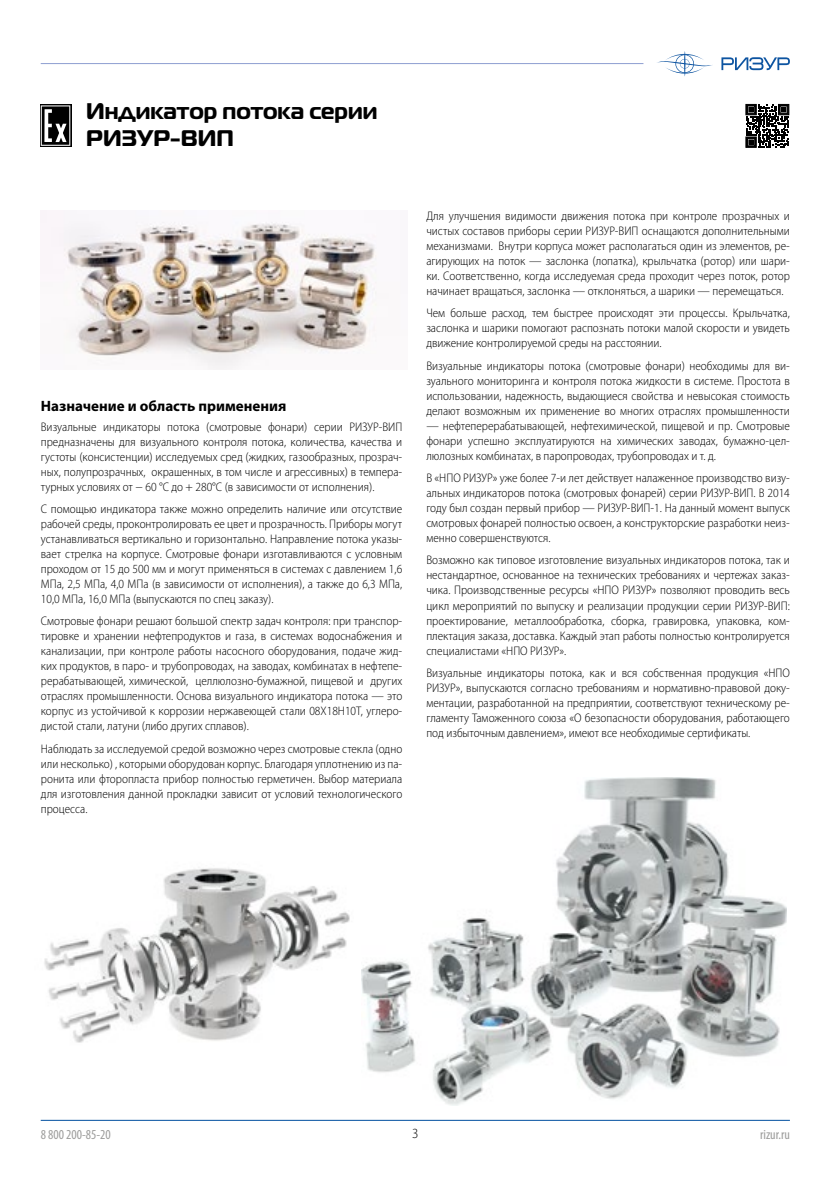
<style>
.page{position:relative;width:840px;height:1191px;background:#fff}
.page>*{position:absolute;margin:0;border:0;box-sizing:border-box;transform-origin:0 0}
.t1{font:700 22.6px/27px "Magistral";color:#000}
.t2{font:700 15px "Myriad Pro";color:#000}
.t3{font:300 semi-condensed 14px "Myriad Pro";color:#000}
.t4{font:condensed 13.8px "Myriad Pro";color:#9d9d9c}
.t5{font:condensed 13.6px "Myriad Pro";color:#9d9d9c}
.t6{font:300 semi-condensed 12.4px/15px "Myriad Pro";color:#000;text-align:justify}
</style>
<div class="page">
<hr style="left:41px;top:63px;width:602px;height:1px;background:#8e9ed1">
<hr style="left:41px;top:1120px;width:748px;height:1px;background:#004f9f">
<svg style="left:657px;top:54px;width:55px;height:20px"></svg>
<hr style="left:683px;top:51px;width:2px;height:25px;background:#0d54a1;border-radius:50%">
<svg style="left:721px;top:57px;width:68px;height:13px"></svg>
<img style="left:44px;top:868px;width:306px;height:175px">
<img style="left:361px;top:777px;width:425px;height:329px">
<svg style="left:40px;top:104px;width:31px;height:43px"></svg>
<svg style="left:41px;top:105px;width:29px;height:41px"></svg>
<svg style="left:745px;top:104px;width:43px;height:43px"></svg>
<img style="left:41px;top:210px;width:336px;height:159px">
<h1 class="t1" style="left:86px;top:98px;width:292px">Индикатор потока серии<br>РИЗУР-ВИП</h1>
<p class="t2" style="left:41px;top:396px;width:247px">Назначение и область применения</p>
<p class="t6" style="left:41px;top:419px;width:363px">Визуальные индикаторы потока (смотровые фонари) серии РИЗУР-ВИП предназначены для визуального контроля потока, количества, качества и густоты (консистенции) исследуемых сред (жидких, газообразных, прозрач&shy;ных, полупрозрачных, окрашенных, в том числе и агрессивных) в темпера&shy;турных условиях от − 60 °С до + 280°С (в зависимости от исполнения).</p>
<p class="t6" style="left:41px;top:501px;width:363px">С помощью индикатора также можно определить наличие или отсутствие рабочей среды, проконтролировать ее цвет и прозрачность. Приборы могут устанавливаться вертикально и горизонтально. Направление потока указы&shy;вает стрелка на корпусе. Смотровые фонари изготавливаются с условным проходом от 15 до 500 мм и могут применяться в системах с давлением 1,6<br>МПа, 2,5 МПа, 4,0 МПа (в зависимости от исполнения), а также до 6,3 МПа, 10,0 МПа, 16,0 МПа (выпускаются по спец заказу).</p>
<p class="t6" style="left:41px;top:614px;width:363px">Смотровые фонари решают большой спектр задач контроля: при транспор&shy;тировке и хранении нефтепродуктов и газа, в системах водоснабжения и канализации, при контроле работы насосного оборудования, подаче жид&shy;ких продуктов, в паро- и трубопроводах, на заводах, комбинатах в нефтепе&shy;рерабатывающей, химической, целлюлозно-бумажной, пищевой и других отраслях промышленности. Основа визуального индикатора потока — это корпус из устойчивой к коррозии нержавеющей стали 08Х18Н10Т, углеро&shy;дистой стали, латуни (либо других сплавов).</p>
<p class="t6" style="left:41px;top:741px;width:363px">Наблюдать за исследуемой средой возможно через смотровые стекла (одно или несколько) , которыми оборудован корпус. Благодаря уплотнению из па&shy;ронита или фторопласта прибор полностью герметичен. Выбор материала для изготовления данной прокладки зависит от условий технологического процесса.</p>
<p class="t6" style="left:426px;top:208px;width:365px">Для улучшения видимости движения потока при контроле прозрачных и чистых составов приборы серии РИЗУР-ВИП оснащаются дополнительными механизмами. Внутри корпуса может располагаться один из элементов, ре&shy;агирующих на поток — заслонка (лопатка), крыльчатка (ротор) или шари&shy;ки. Соответственно, когда исследуемая среда проходит через поток, ротор начинает вращаться, заслонка — отклоняться, а шарики — перемещаться.</p>
<p class="t6" style="left:426px;top:306px;width:365px">Чем больше расход, тем быстрее происходят эти процессы. Крыльчатка, заслонка и шарики помогают распознать потоки малой скорости и увидеть движение контролируемой среды на расстоянии.</p>
<p class="t6" style="left:426px;top:358px;width:365px">Визуальные индикаторы потока (смотровые фонари) необходимы для ви&shy;зуального мониторинга и контроля потока жидкости в системе. Простота в использовании, надежность, выдающиеся свойства и невысокая стоимость делают возможным их применение во многих отраслях промышленности</p>
<p class="t6" style="left:426px;top:418px;width:365px">— нефтеперерабатывающей, нефтехимической, пищевой и пр. Смотровые фонари успешно эксплуатируются на химических заводах, бумажно-цел&shy;люлозных комбинатах, в паропроводах, трубопроводах и т. д.</p>
<p class="t6" style="left:426px;top:471px;width:365px">В «НПО РИЗУР» уже более 7-и лет действует налаженное производство визу&shy;альных индикаторов потока (смотровых фонарей) серии РИЗУР-ВИП. В 2014 году был создан первый прибор — РИЗУР-ВИП-1. На данный момент выпуск смотровых фонарей полностью освоен, а конструкторские разработки неиз&shy;менно совершенствуются.</p>
<p class="t6" style="left:426px;top:553px;width:365px">Возможно как типовое изготовление визуальных индикаторов потока, так и нестандартное, основанное на технических требованиях и чертежах заказ&shy;чика. Производственные ресурсы «НПО РИЗУР» позволяют проводить весь цикл мероприятий по выпуску и реализации продукции серии РИЗУР-ВИП: проектирование, металлообработка, сборка, гравировка, упаковка, ком&shy;плектация заказа, доставка. Каждый этап работы полностью контролируется специалистами «НПО РИЗУР».</p>
<p class="t6" style="left:426px;top:665px;width:365px">Визуальные индикаторы потока, как и вся собственная продукция «НПО РИЗУР», выпускаются согласно требованиям и нормативно-правовой доку&shy;ментации, разработанной на предприятии, соответствуют техническому ре&shy;гламенту Таможенного союза «О безопасности оборудования, работающего под избыточным давлением», имеют все необходимые сертификаты.</p>
<p class="t4" style="left:41px;top:1126px;width:71px">8 800 200-85-20</p>
<p class="t3" style="left:412px;top:1125px;width:8px">3</p>
<p class="t5" style="left:759px;top:1126px;width:31px">rizur.ru</p>
</div>
